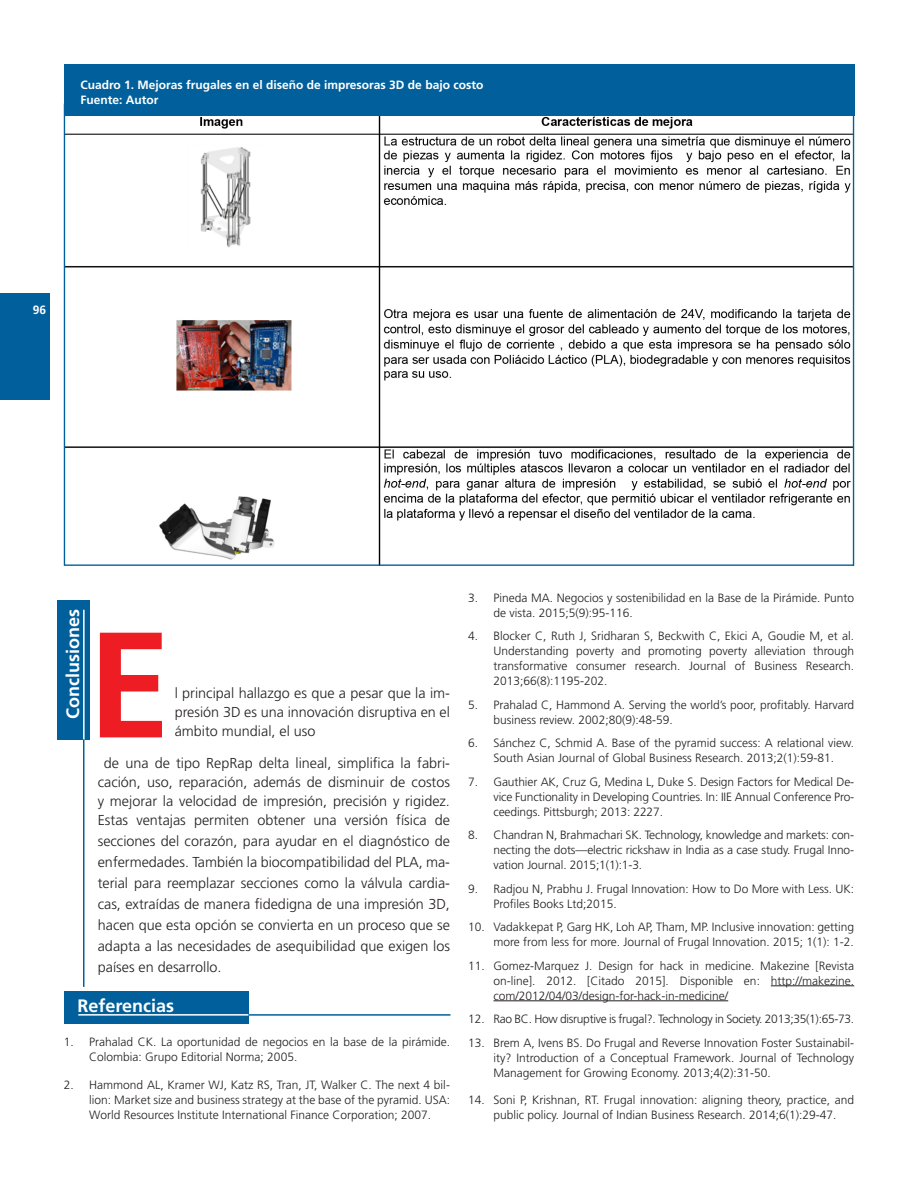
<style>
.page{position:relative;width:918px;height:1188px;background:#fff}
.page>*{position:absolute;margin:0;border:0;box-sizing:border-box;transform-origin:0 0}
.t1{font:700 18px "Frutiger";color:#fff}
.t2{font:300 14.4px/21px "Frutiger";color:#231f20;text-align:justify}
.t3{font:300 12px/15px "Frutiger";color:#231f20;text-align:justify}
.t4{font:700 12px "Frutiger";color:#fff}
.t5{font:300 12px "Frutiger";letter-spacing:-.025em;color:#231f20}
</style>
<div class="page">
<div style="left:0;top:293px;width:50px;height:107px;background:#01609b"></div>
<hr style="left:771px;top:986px;width:83px;height:1px;background:#231f20">
<hr style="left:494px;top:1001px;width:234px;height:1px;background:#231f20">
<div style="left:57px;top:600px;width:33px;height:140px;background:#01609b"></div>
<hr style="left:83px;top:610px;width:2px;height:130px;background:#fff">
<hr style="left:83px;top:739px;width:1px;height:248px;background:#01609b">
<svg style="left:100px;top:633px;width:62px;height:104px"></svg>
<div style="left:64px;top:991px;width:185px;height:33px;background:#01609b"></div>
<hr style="left:78px;top:1014px;width:171px;height:2px;background:#fff">
<hr style="left:249px;top:1014px;width:201px;height:2px;background:#01609b">
<img style="left:66px;top:116px;width:786px;height:448px">
<div style="left:64px;top:65px;width:790px;height:51px;background:#01609b"></div>
<p class="t4" style="left:80px;top:78px;width:404px">Cuadro 1. Mejoras frugales en el diseño de impresoras 3D de bajo costo</p>
<p class="t4" style="left:80px;top:93px;width:80px">Fuente: Autor</p>
<p class="t4" style="left:33px;top:303px;width:15px">96</p>
<p class="t1" style="left:62px;top:719px;width:111px;rotate:-90deg">Conclusiones</p>
<p class="t2" style="left:175px;top:684px;width:277px;line-height:18.9px">l principal hallazgo es que a pesar que la im&shy;presión 3D es una innovación disruptiva en el ámbito mundial, el uso</p>
<p class="t2" style="left:98px;top:754px;width:354px;line-height:18.9px;text-align:center">de una de tipo RepRap delta lineal, simplifica la fabri&shy;cación, uso, reparación, además de disminuir de costos y mejorar la velocidad de impresión, precisión y rigidez.<br>Estas ventajas permiten obtener una versión física de</p>
<p class="t2" style="left:98px;top:830px;width:354px">secciones del corazón, para ayudar en el diagnóstico de enfermedades. También la biocompatibilidad del PLA, ma&shy;terial para reemplazar secciones como la válvula cardia&shy;cas, extraídas de manera fidedigna de una impresión 3D, hacen que esta opción se convierta en un proceso que se adapta a las necesidades de asequibilidad que exigen los países en desarrollo.</p>
<p class="t1" style="left:78px;top:995px;width:98px">Referencias</p>
<p class="t3" style="left:89px;top:1034px;width:362px;text-indent:-26px">1. Prahalad CK. La oportunidad de negocios en la base de la pirámide.<br>Colombia: Grupo Editorial Norma; 2005.</p>
<p class="t3" style="left:89px;top:1077px;width:362px;text-indent:-26px">2. Hammond AL, Kramer WJ, Katz RS, Tran, JT, Walker C. The next 4 bil&shy;lion: Market size and business strategy at the base of the pyramid. USA:<br>World Resources Institute International Finance Corporation; 2007.</p>
<p class="t3" style="left:494px;top:590px;width:362px;text-indent:-26px">3. Pineda MA. Negocios y sostenibilidad en la Base de la Pirámide. Punto de vista. 2015;5(9):95-116.</p>
<p class="t3" style="left:494px;top:629px;width:362px;text-indent:-26px">4. Blocker C, Ruth J, Sridharan S, Beckwith C, Ekici A, Goudie M, et al.<br>Understanding poverty and promoting poverty alleviation through transformative consumer research. Journal of Business Research.<br>2013;66(8):1195-202.</p>
<p class="t3" style="left:494px;top:697px;width:362px;text-indent:-26px">5. Prahalad C, Hammond A. Serving the world’s poor, profitably. Harvard business review. 2002;80(9):48-59.</p>
<p class="t3" style="left:468px;top:736px;width:388px;text-align:center">6. Sánchez C, Schmid A. Base of the pyramid success: A relational view.<br>South Asian Journal of Global Business Research. 2013;2(1):59-81.</p>
<p class="t3" style="left:494px;top:774px;width:362px;text-indent:-26px">7. Gauthier AK, Cruz G, Medina L, Duke S. Design Factors for Medical De&shy;vice Functionality in Developing Countries. In: IIE Annual Conference Pro&shy;ceedings. Pittsburgh; 2013: 2227.</p>
<p class="t3" style="left:494px;top:828px;width:362px;text-indent:-26px">8. Chandran N, Brahmachari SK. Technology, knowledge and markets: con&shy;necting the dots—electric rickshaw in India as a case study. Frugal Inno&shy;vation Journal. 2015;1(1):1-3.</p>
<p class="t3" style="left:494px;top:881px;width:362px;text-indent:-26px">9. Radjou N, Prabhu J. Frugal Innovation: How to Do More with Less. UK:<br>Profiles Books Ltd;2015.</p>
<p class="t3" style="left:468px;top:920px;width:388px;text-align:right">10. Vadakkepat P, Garg HK, Loh AP, Tham, MP. Inclusive innovation: getting more from less for more. Journal of Frugal Innovation. 2015; 1(1): 1-2.</p>
<p class="t3" style="left:494px;top:958px;width:362px;text-indent:-26px">11. Gomez-Marquez J. Design for hack in medicine. Makezine [Revista on-line]. 2012. [Citado 2015]. Disponible en: http://makezine. com/2012/04/03/design-for-hack-in-medicine/</p>
<p class="t5" style="left:468px;top:1012px;width:388px">12. Rao BC. How disruptive is frugal?. Technology in Society. 2013;35(1):65-73.</p>
<p class="t3" style="left:494px;top:1035px;width:362px;text-indent:-26px">13. Brem A, Ivens BS. Do Frugal and Reverse Innovation Foster Sustainabil&shy;ity? Introduction of a Conceptual Framework. Journal of Technology Management for Growing Economy. 2013;4(2):31-50.</p>
<p class="t3" style="left:494px;top:1093px;width:362px;text-indent:-26px">14. Soni P, Krishnan, RT. Frugal innovation: aligning theory, practice, and public policy. Journal of Indian Business Research. 2014;6(1):29-47.</p>
</div>
